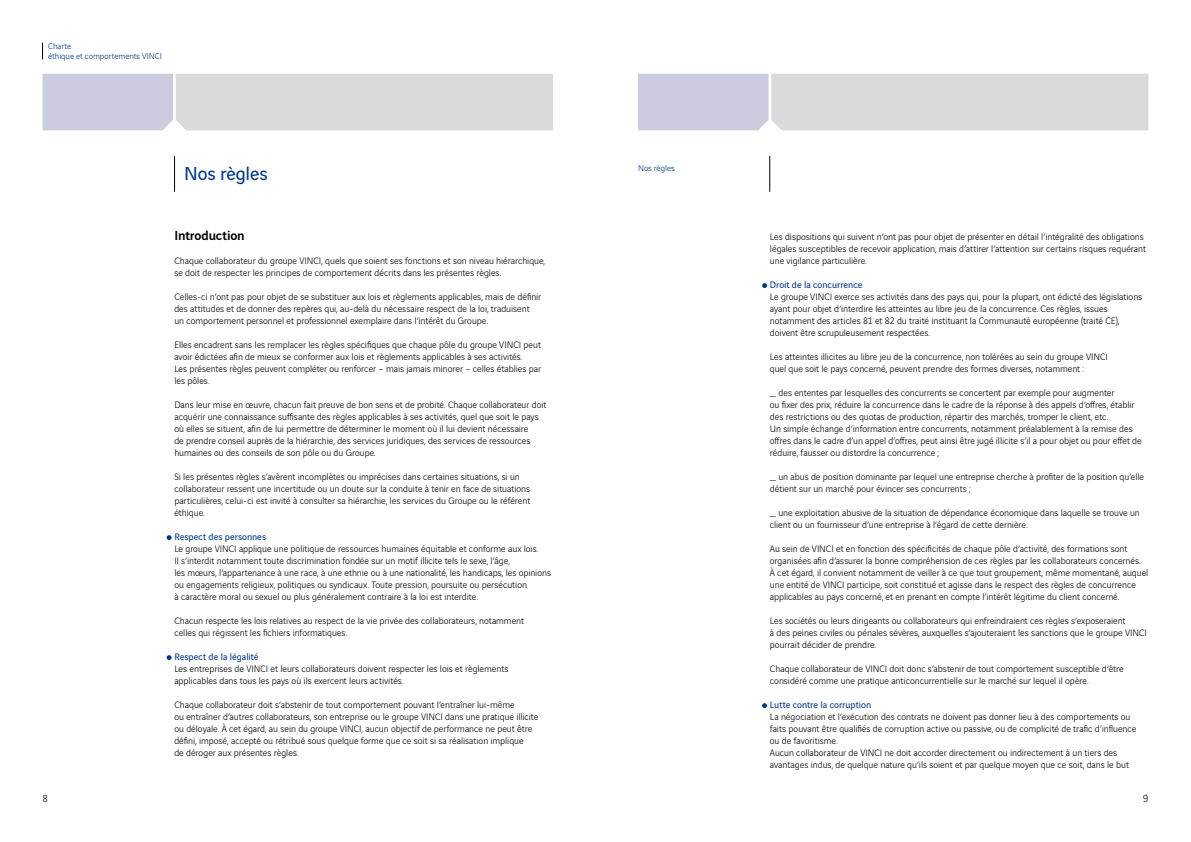
<style>
.page{position:relative;width:1191px;height:842px;background:#fff}
.page>*{position:absolute;margin:0;border:0;box-sizing:border-box;transform-origin:0 0}
.t1{font:20px "Vinci Sans";letter-spacing:-.01em;color:#003882}
.t2{font:500 14px "Vinci Sans";letter-spacing:-.01em;color:#000}
.t3{font:300 11px "Vinci Sans";color:#000}
.t4{font:300 10px/12px "Vinci Sans";letter-spacing:-.005em;color:#000}
.t5{font:10px "Vinci Sans";color:#003882}
.t6{font:300 9px/10px "Vinci Sans";letter-spacing:-.005em;color:#003882}
</style>
<div class="page">
<svg style="left:167px;top:535px;width:4px;height:5px"></svg>
<svg style="left:167px;top:655px;width:4px;height:5px"></svg>
<svg style="left:638px;top:74px;width:510px;height:56px;background:#d6d6dc"></svg>
<svg style="left:43px;top:74px;width:510px;height:56px;background:#d6d6dc"></svg>
<hr style="left:769px;top:156px;width:1px;height:36px;background:#000">
<hr style="left:174px;top:156px;width:1px;height:36px;background:#000">
<svg style="left:42px;top:43px;width:1px;height:17px"></svg>
<svg style="left:762px;top:283px;width:5px;height:5px"></svg>
<svg style="left:762px;top:703px;width:5px;height:5px"></svg>
<p class="t6" style="left:48px;top:41px;width:115px">Charte<br>éthique et comportements VINCI</p>
<h1 class="t1" style="left:184px;top:158px;width:85px">Nos règles</h1>
<h2 class="t2" style="left:174px;top:225px;width:72px">Introduction</h2>
<p class="t4" style="left:174px;top:254px;width:372px">Chaque collaborateur du groupe VINCI, quels que soient ses fonctions et son niveau hiérarchique, se doit de respecter les principes de comportement décrits dans les présentes règles.</p>
<p class="t4" style="left:174px;top:290px;width:368px">Celles-ci n’ont pas pour objet de se substituer aux lois et règlements applicables, mais de définir des attitudes et de donner des repères qui, au-delà du nécessaire respect de la loi, traduisent un comportement personnel et professionnel exemplaire dans l’intérêt du Groupe.</p>
<p class="t4" style="left:174px;top:338px;width:368px">Elles encadrent sans les remplacer les règles spécifiques que chaque pôle du groupe VINCI peut avoir édictées afin de mieux se conformer aux lois et règlements applicables à ses activités.<br>Les présentes règles peuvent compléter ou renforcer – mais jamais minorer – celles établies par les pôles.</p>
<p class="t4" style="left:174px;top:398px;width:374px">Dans leur mise en œuvre, chacun fait preuve de bon sens et de probité. Chaque collaborateur doit acquérir une connaissance suffisante des règles applicables à ses activités, quel que soit le pays où elles se situent, afin de lui permettre de déterminer le moment où il lui devient nécessaire<br>de prendre conseil auprès de la hiérarchie, des services juridiques, des services de ressources humaines ou des conseils de son pôle ou du Groupe.</p>
<p class="t4" style="left:174px;top:470px;width:357px">Si les présentes règles s’avèrent incomplètes ou imprécises dans certaines situations, si un collaborateur ressent une incertitude ou un doute sur la conduite à tenir en face de situations particulières, celui-ci est invité à consulter sa hiérarchie, les services du Groupe ou le référent éthique.</p>
<p class="t5" style="left:174px;top:529px;width:93px">Respect des personnes</p>
<p class="t4" style="left:174px;top:542px;width:378px">Le groupe VINCI applique une politique de ressources humaines équitable et conforme aux lois.<br>Il s’interdit notamment toute discrimination fondée sur un motif illicite tels le sexe, l’âge,<br>les mœurs, l’appartenance à une race, à une ethnie ou à une nationalité, les handicaps, les opinions ou engagements religieux, politiques ou syndicaux. Toute pression, poursuite ou persécution<br>à caractère moral ou sexuel ou plus généralement contraire à la loi est interdite.</p>
<p class="t4" style="left:174px;top:614px;width:351px">Chacun respecte les lois relatives au respect de la vie privée des collaborateurs, notamment celles qui régissent les fichiers informatiques.</p>
<p class="t5" style="left:174px;top:649px;width:86px">Respect de la légalité</p>
<p class="t4" style="left:174px;top:662px;width:336px">Les entreprises de VINCI et leurs collaborateurs doivent respecter les lois et règlements applicables dans tous les pays où ils exercent leurs activités.</p>
<p class="t4" style="left:174px;top:698px;width:365px">Chaque collaborateur doit s’abstenir de tout comportement pouvant l’entraîner lui-même<br>ou entraîner d’autres collaborateurs, son entreprise ou le groupe VINCI dans une pratique illicite ou déloyale. À cet égard, au sein du groupe VINCI, aucun objectif de performance ne peut être défini, imposé, accepté ou rétribué sous quelque forme que ce soit si sa réalisation implique<br>de déroger aux présentes règles.</p>
<p class="t6" style="left:638px;top:163px;width:38px">Nos règles</p>
<p class="t4" style="left:770px;top:230px;width:378px">Les dispositions qui suivent n’ont pas pour objet de présenter en détail l’intégralité des obligations légales susceptibles de recevoir application, mais d’attirer l’attention sur certains risques requérant une vigilance particulière.</p>
<p class="t5" style="left:770px;top:277px;width:94px">Droit de la concurrence</p>
<p class="t4" style="left:770px;top:290px;width:374px">Le groupe VINCI exerce ses activités dans des pays qui, pour la plupart, ont édicté des législations ayant pour objet d’interdire les atteintes au libre jeu de la concurrence. Ces règles, issues notamment des articles 81 et 82 du traité instituant la Communauté européenne (traité CE), doivent être scrupuleusement respectées.</p>
<p class="t4" style="left:770px;top:350px;width:340px">Les atteintes illicites au libre jeu de la concurrence, non tolérées au sein du groupe VINCI quel que soit le pays concerné, peuvent prendre des formes diverses, notamment :</p>
<p class="t4" style="left:770px;top:386px;width:373px">_ des ententes par lesquelles des concurrents se concertent par exemple pour augmenter<br>ou fixer des prix, réduire la concurrence dans le cadre de la réponse à des appels d’offres, établir des restrictions ou des quotas de production, répartir des marchés, tromper le client, etc.<br>Un simple échange d’information entre concurrents, notamment préalablement à la remise des offres dans le cadre d’un appel d’offres, peut ainsi être jugé illicite s’il a pour objet ou pour effet de réduire, fausser ou distordre la concurrence ;</p>
<p class="t4" style="left:770px;top:470px;width:376px">_ un abus de position dominante par lequel une entreprise cherche à profiter de la position qu’elle détient sur un marché pour évincer ses concurrents ;</p>
<p class="t4" style="left:770px;top:506px;width:371px">_ une exploitation abusive de la situation de dépendance économique dans laquelle se trouve un client ou un fournisseur d’une entreprise à l’égard de cette dernière.</p>
<p class="t4" style="left:770px;top:542px;width:380px">Au sein de VINCI et en fonction des spécificités de chaque pôle d’activité, des formations sont organisées afin d’assurer la bonne compréhension de ces règles par les collaborateurs concernés.<br>À cet égard, il convient notamment de veiller à ce que tout groupement, même momentané, auquel une entité de VINCI participe, soit constitué et agisse dans le respect des règles de concurrence applicables au pays concerné, et en prenant en compte l’intérêt légitime du client concerné.</p>
<p class="t4" style="left:770px;top:614px;width:378px">Les sociétés ou leurs dirigeants ou collaborateurs qui enfreindraient ces règles s’exposeraient<br>à des peines civiles ou pénales sévères, auxquelles s’ajouteraient les sanctions que le groupe VINCI pourrait décider de prendre.</p>
<p class="t4" style="left:770px;top:662px;width:355px">Chaque collaborateur de VINCI doit donc s’abstenir de tout comportement susceptible d’être considéré comme une pratique anticoncurrentielle sur le marché sur lequel il opère.</p>
<p class="t5" style="left:770px;top:697px;width:103px">Lutte contre la corruption</p>
<p class="t4" style="left:770px;top:710px;width:368px">La négociation et l’exécution des contrats ne doivent pas donner lieu à des comportements ou faits pouvant être qualifiés de corruption active ou passive, ou de complicité de trafic d’influence ou de favoritisme.<br>Aucun collaborateur de VINCI ne doit accorder directement ou indirectement à un tiers des avantages indus, de quelque nature qu’ils soient et par quelque moyen que ce soit, dans le but</p>
<p class="t3" style="left:43px;top:791px;width:7px">8</p>
<p class="t3" style="left:1143px;top:791px;width:7px">9</p>
</div>
